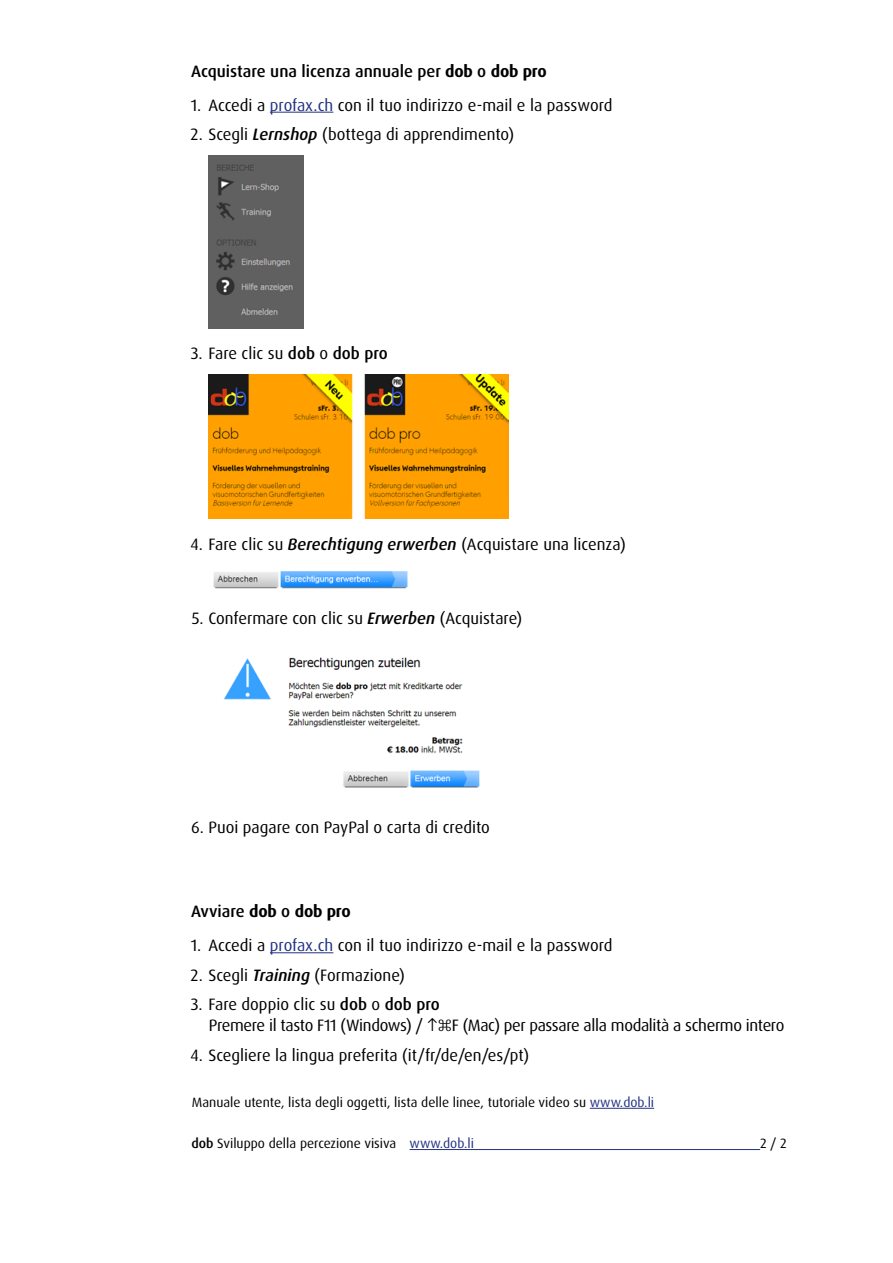
<style>
.page{position:relative;width:893px;height:1263px;background:#fff}
.page>*{position:absolute;margin:0;border:0;box-sizing:border-box;transform-origin:0 0}
.t1{font:16.5px "Dax OT";color:#000}
.t2{font:16.5px/21px "Dax OT";letter-spacing:-.02em;color:#000}
.t3{font:500 16.5px "Dax OT";color:#000}
.t4{font:700 16.5px "Dax OT";letter-spacing:-.01em;color:#000}
.t5{font:13.5px "Dax OT";color:#000}
.s1{font-weight:700}
.s2{color:#243282}
.s3{font-weight:500;font-style:italic}
.s4{font-weight:500}
</style>
<div class="page">
<hr style="left:410px;top:1149px;width:350px;height:1px;background:#243282">
<hr style="left:270px;top:112px;width:63px;height:1px;background:#243282">
<hr style="left:270px;top:952px;width:63px;height:1px;background:#243282">
<hr style="left:590px;top:1108px;width:64px;height:1px;background:#243282">
<img style="left:208px;top:156px;width:96px;height:172px">
<img style="left:208px;top:375px;width:300px;height:144px">
<img style="left:213px;top:571px;width:195px;height:18px">
<img style="left:224px;top:657px;width:256px;height:131px">
<p class="t3" style="left:191px;top:61px;width:357px">Acquistare una licenza annuale per <span class="s1">dob</span> o <span class="s1">dob pro</span></p>
<p class="t1" style="left:191px;top:94px;width:423px">1. Accedi a <span class="s2">profax.ch</span> con il tuo indirizzo e-mail e la password</p>
<p class="t1" style="left:191px;top:124px;width:325px">2. Scegli <span class="s3">Lernshop</span> (bottega di apprendimento)</p>
<p class="t1" style="left:191px;top:343px;width:199px">3. Fare clic su <span class="s4">dob</span> o <span class="s4">dob pro</span></p>
<p class="t1" style="left:191px;top:533px;width:437px">4. Fare clic su <span class="s3">Berechtigung erwerben</span> (Acquistare una licenza)</p>
<p class="t1" style="left:192px;top:608px;width:332px">5. Confermare con clic su <span class="s3">Erwerben</span> (Acquistare)</p>
<p class="t1" style="left:191px;top:817px;width:300px">6. Puoi pagare con PayPal o carta di credito</p>
<p class="t4" style="left:191px;top:901px;width:161px"><span class="s4">Avviare</span> dob <span class="s4">o</span> dob pro</p>
<p class="t1" style="left:191px;top:935px;width:423px">1. Accedi a <span class="s2">profax.ch</span> con il tuo indirizzo e-mail e la password</p>
<p class="t1" style="left:191px;top:964px;width:216px">2. Scegli <span class="s3">Training</span> (Formazione)</p>
<p class="t2" style="left:209px;top:994px;width:577px;text-indent:-18px">3. Fare doppio clic su <span class="s4">dob</span> o <span class="s4">dob pro<br></span>Premere il tasto F11 (Windows) / ↑⌘F (Mac) per passare alla modalità a schermo intero</p>
<p class="t1" style="left:191px;top:1044px;width:340px">4. Scegliere la lingua preferita (it/fr/de/en/es/pt)</p>
<p class="t5" style="left:192px;top:1094px;width:464px">Manuale utente, lista degli oggetti, lista delle linee, tutoriale video su <span class="s2">www.dob.li</span></p>
<p class="t5" style="left:191px;top:1135px;width:284px"><span class="s4">dob</span> Sviluppo della percezione visiva <span class="s2">www.dob.li</span></p>
<p class="t5" style="left:760px;top:1135px;width:28px">2 / 2</p>
</div>
